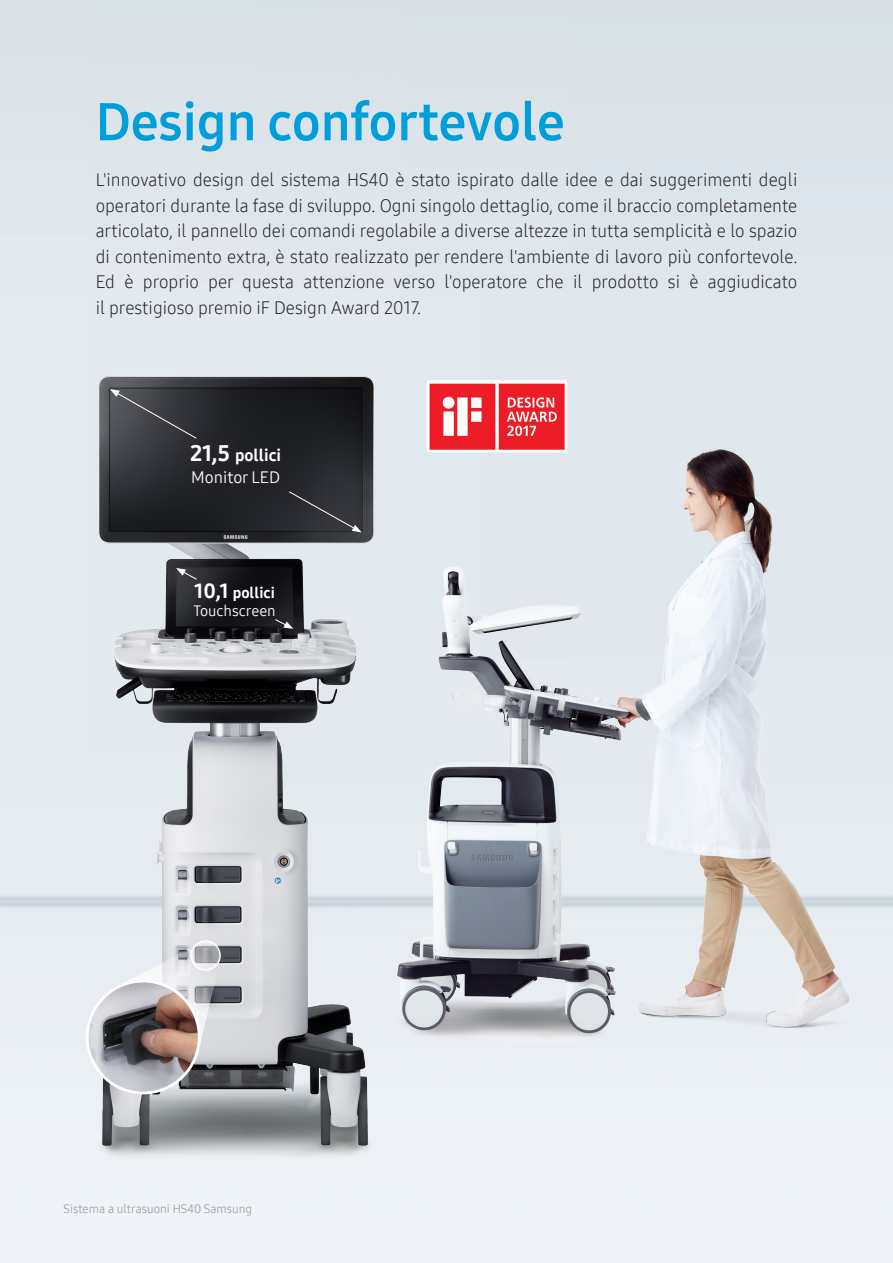
<style>
.page{position:relative;width:893px;height:1263px;background:#fff}
.page>*{position:absolute;margin:0;border:0;box-sizing:border-box;transform-origin:0 0}
.t1{font:52.5px "Samsung One 700";color:#009fda}
.t2{font:18px/25.5px "Samsung One 300";color:#231f20;text-align:justify}
.t3{font:16.5px "Samsung One 800";color:#fff}
.t4{font:16.5px "Samsung One 400";color:#fff}
.t5{font:15px "Samsung One 800";color:#fff}
.t6{font:15px "Samsung One 400";color:#fff}
.t7{font:12px "Samsung One 300";color:#939598}
.s1{font-size:22.5px}
.s2{font-size:20.4px}
</style>
<div class="page">
<img style="left:444px;top:387px;width:424px;height:684px">
<img style="left:32px;top:362px;width:412px;height:798px">
<svg style="left:274px;top:618px;width:19px;height:11px"></svg>
<svg style="left:110px;top:389px;width:87px;height:50px;background:#46474c"></svg>
<svg style="left:288px;top:491px;width:74px;height:41px;background:#37383d"></svg>
<svg style="left:176px;top:568px;width:22px;height:12px"></svg>
<img style="left:427px;top:380px;width:140px;height:72px">
<div style="left:190px;top:940px;width:31px;height:31px;border:2px solid #fff;border-radius:50%"></div>
<svg style="left:112px;top:946px;width:109px;height:107px"></svg>
<img style="left:87px;top:981px;width:112px;height:112px;border-radius:56px">
<div style="left:86px;top:980px;width:115px;height:114px;border:3px solid #fff;border-radius:50%"></div>
<svg style="left:191px;top:941px;width:29px;height:29px"></svg>
<p class="t1" style="left:96px;top:87px;width:471px">Design confortevole</p>
<p class="t2" style="left:96px;top:167px;width:703px">L'innovativo design del sistema HS40 è stato ispirato dalle idee e dai suggerimenti degli operatori durante la fase di sviluppo. Ogni singolo dettaglio, come il braccio completamente articolato, il pannello dei comandi regolabile a diverse altezze in tutta semplicità e lo spazio di contenimento extra, è stato realizzato per rendere l'ambiente di lavoro più confortevole.<br>Ed è proprio per questa attenzione verso l'operatore che il prodotto si è aggiudicato il prestigioso premio iF Design Award 2017.</p>
<p class="t3" style="left:190px;top:444px;width:92px"><span class="s1">21,5</span> pollici</p>
<p class="t4" style="left:191px;top:466px;width:91px">Monitor LED</p>
<p class="t5" style="left:194px;top:583px;width:82px"><span class="s2">10,1</span> pollici</p>
<p class="t6" style="left:193px;top:600px;width:84px">Touchscreen</p>
<p class="t7" style="left:64px;top:1200px;width:190px">Sistema a ultrasuoni HS40 Samsung</p>
</div>
